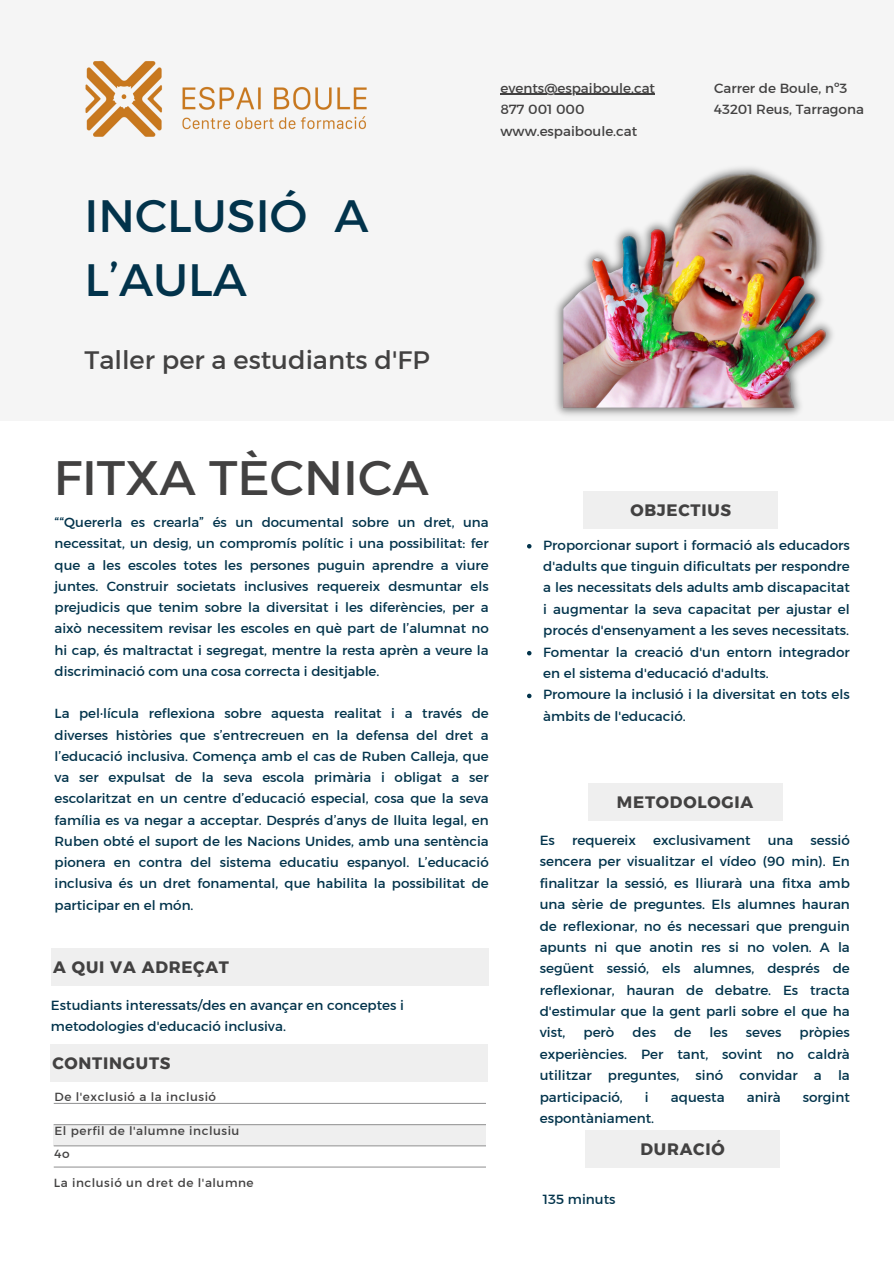
<style>
.page{position:relative;width:894px;height:1264px;background:#fff}
.page>*{position:absolute;margin:0;border:0;box-sizing:border-box;transform-origin:0 0}
.t1{font:49.2px "Kief Montaser Regular";color:#424141}
.t2{font:46.2px/64.2px "Kief Montaser Regular";color:#02334b}
.t3{font:25.65px "Kief Montaser Regular";color:#424141}
.t4{font:16.5px "Kief Montaser Bold";letter-spacing:.045em;color:#424141}
.t5{font:13.5px/21.3px "Kief Montaser Regular";color:#02334b;text-align:justify}
.t6{font:13.5px/21.3px "Kief Montaser Regular";color:#424141}
.t7{font:13.35px/21.3px "Kief Montaser Regular";color:#02334b;text-align:justify}
.t8{font:12px "Kief Montaser Regular";letter-spacing:.045em;color:#424141}
</style>
<div class="page">
<div style="left:0;top:0;width:893px;height:421px;background:#efefef"></div>
<div style="left:51px;top:948px;width:437px;height:37px;background:#efefef"></div>
<div style="left:583px;top:491px;width:194px;height:38px;background:#efefef"></div>
<div style="left:587px;top:783px;width:195px;height:38px;background:#efefef"></div>
<div style="left:585px;top:1129px;width:194px;height:38px;background:#efefef"></div>
<div style="left:50px;top:1044px;width:438px;height:38px;background:#efefef"></div>
<hr style="left:54px;top:1102px;width:432px;height:1px;background:#9a9a9b">
<div style="left:54px;top:1124px;width:432px;height:21px;background:#efefef"></div>
<hr style="left:54px;top:1124px;width:432px;height:1px;background:#9a9a9b">
<hr style="left:54px;top:1145px;width:432px;height:1px;background:#9a9a9b">
<hr style="left:54px;top:1166px;width:432px;height:1px;background:#9a9a9b">
<img style="left:85px;top:61px;width:282px;height:76px">
<img style="left:556px;top:168px;width:276px;height:247px">
<hr style="left:500px;top:94px;width:155px;height:1px;background:#424141">
<svg style="left:527px;top:544px;width:4px;height:4px"></svg>
<svg style="left:527px;top:651px;width:4px;height:4px"></svg>
<svg style="left:527px;top:693px;width:4px;height:5px"></svg>
<h4 class="t2" style="left:84px;top:183px;width:285px">INCLUSIÓ A<br>L’AULA</h4>
<h4 class="t3" style="left:84px;top:344px;width:346px">Taller per a estudiants d'FP</h4>
<h3 class="t6" style="left:500px;top:77px;width:156px">events@espaiboule.cat<br>877 001 000 www.espaiboule.cat</h3>
<h4 class="t6" style="left:713px;top:77px;width:151px">Carrer de Boule, nº3<br>43201 Reus, Tarragona</h4>
<h3 class="t1" style="left:54px;top:448px;width:376px">FITXA TÈCNICA</h3>
<h3 class="t7" style="left:55px;top:511px;width:435px">““Quererla es crearla” és un documental sobre un dret, una necessitat, un desig, un compromís polític i una possibilitat: fer que a les escoles totes les persones puguin aprendre a viure juntes. Construir societats inclusives requereix desmuntar els prejudicis que tenim sobre la diversitat i les diferències, per a això necessitem revisar les escoles en què part de l’alumnat no hi cap, és maltractat i segregat, mentre la resta aprèn a veure la discriminació com una cosa correcta i desitjable.</h3>
<p class="t7" style="left:55px;top:703px;width:435px">La pel·lícula reflexiona sobre aquesta realitat i a través de diverses històries que s’entrecreuen en la defensa del dret a l’educació inclusiva. Comença amb el cas de Ruben Calleja, que va ser expulsat de la seva escola primària i obligat a ser escolaritzat en un centre d’educació especial, cosa que la seva família es va negar a acceptar. Després d’anys de lluita legal, en Ruben obté el suport de les Nacions Unides, amb una sentència pionera en contra del sistema educatiu espanyol. L’educació inclusiva és un dret fonamental, que habilita la possibilitat de participar en el món.</p>
<p class="t4" style="left:53px;top:956px;width:177px">A QUI VA ADREÇAT</p>
<p class="t5" style="left:51px;top:994px;width:354px">Estudiants interessats/des en avançar en conceptes i metodologies d'educació inclusiva.</p>
<h4 class="t4" style="left:52px;top:1053px;width:120px">CONTINGUTS</h4>
<p class="t8" style="left:55px;top:1088px;width:163px">De l'exclusió a la inclusió</p>
<h4 class="t8" style="left:55px;top:1123px;width:186px">El perfil de l'alumne inclusiu</h4>
<p class="t8" style="left:55px;top:1145px;width:17px">4o</p>
<h3 class="t8" style="left:54px;top:1175px;width:201px">La inclusió un dret de l'alumne</h3>
<h1 class="t4" style="left:630px;top:500px;width:102px">OBJECTIUS</h1>
<p class="t5" style="left:543px;top:534px;width:308px">Proporcionar suport i formació als educadors d'adults que tinguin dificultats per respondre a les necessitats dels adults amb discapacitat i augmentar la seva capacitat per ajustar el procés d'ensenyament a les seves necessitats.</p>
<p class="t5" style="left:543px;top:641px;width:308px">Fomentar la creació d'un entorn integrador en el sistema d'educació d'adults.</p>
<h3 class="t5" style="left:543px;top:683px;width:308px">Promoure la inclusió i la diversitat en tots els àmbits de l'educació.</h3>
<h2 class="t4" style="left:616px;top:792px;width:138px">METODOLOGIA</h2>
<h4 class="t5" style="left:539px;top:829px;width:311px;text-indent:271px">sessió sencera per visualitzar el vídeo (90 min). En finalitzar la sessió, es lliurarà una fitxa amb una sèrie de preguntes. Els alumnes hauran de reflexionar, no és necessari que prenguin apunts ni que anotin res si no volen. A la següent sessió, els alumnes, després de reflexionar, hauran de debatre. Es tracta d'estimular que la gent parli sobre el que ha vist,</h4>
<h4 class="t5" style="left:539px;top:829px;width:17px">Es</h4>
<h4 class="t5" style="left:572px;top:829px;width:65px">requereix</h4>
<h4 class="t5" style="left:653px;top:829px;width:99px">exclusivament</h4>
<h4 class="t5" style="left:767px;top:829px;width:27px">una</h4>
<h4 class="t5" style="left:539px;top:1021px;width:311px;text-indent:260px">pròpies experiències. Per tant, sovint no caldrà utilitzar preguntes, sinó convidar a la participació,</h4>
<h4 class="t5" style="left:583px;top:1021px;width:32px">però</h4>
<h4 class="t5" style="left:632px;top:1021px;width:25px">des</h4>
<h4 class="t5" style="left:674px;top:1021px;width:19px">de</h4>
<h4 class="t5" style="left:709px;top:1021px;width:20px">les</h4>
<h4 class="t5" style="left:745px;top:1021px;width:37px">seves</h4>
<h4 class="t5" style="left:644px;top:1086px;width:5px">i</h4>
<h4 class="t5" style="left:670px;top:1086px;width:55px">aquesta</h4>
<h4 class="t5" style="left:746px;top:1086px;width:35px">anirà</h4>
<h4 class="t5" style="left:802px;top:1086px;width:49px">sorgint</h4>
<h4 class="t5" style="left:539px;top:1107px;width:116px">espontàniament.</h4>
<p class="t5" style="left:542px;top:1188px;width:74px">135 minuts</p>
<h4 class="t4" style="left:640px;top:1138px;width:86px">DURACIÓ</h4>
</div>
